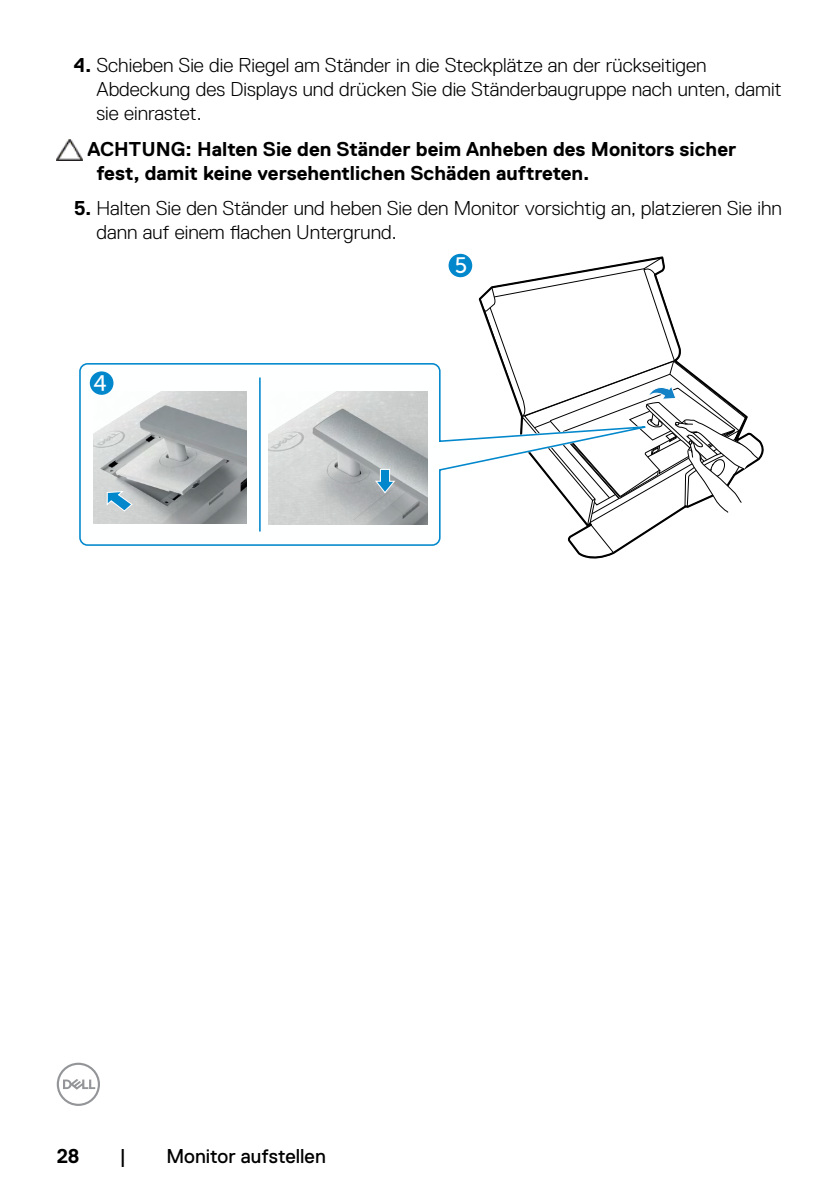
<style>
.page{position:relative;width:840px;height:1191px;background:#fff}
.page>*{position:absolute;margin:0;border:0;box-sizing:border-box;transform-origin:0 0}
.t1{font:300 20px/24px "Dell Replica";color:#000}
.t2{font:700 20px/24px "Dell Replica";color:#000}
.t3{font:20px "Dell Replica";color:#000}
.s1{font-weight:700}
</style>
<div class="page">
<svg style="left:57px;top:1062px;width:43px;height:44px"></svg>
<img style="left:57px;top:139px;width:25px;height:22px">
<svg style="left:478px;top:256px;width:286px;height:303px"></svg>
<svg style="left:79px;top:362px;width:588px;height:184px"></svg>
<img style="left:93px;top:392px;width:153px;height:131px">
<img style="left:268px;top:391px;width:159px;height:133px">
<svg style="left:106px;top:490px;width:27px;height:22px"></svg>
<svg style="left:374px;top:468px;width:22px;height:26px"></svg>
<div style="left:448px;top:254px;width:24px;height:23px;background:#0087cc;border-radius:50%"></div>
<svg style="left:94px;top:375px;width:12px;height:16px"></svg>
<p class="t1" style="left:96px;top:53px;width:686px;text-indent:-23px"><span class="s1">4.</span> Schieben Sie die Riegel am Ständer in die Steckplätze an der rückseitigen<br>Abdeckung des Displays und drücken Sie die Ständerbaugruppe nach unten, damit sie einrastet.</p>
<p class="t2" style="left:96px;top:137px;width:641px;text-indent:-9px">ACHTUNG: Halten Sie den Ständer beim Anheben des Monitors sicher fest, damit keine versehentlichen Schäden auftreten.</p>
<p class="t1" style="left:96px;top:196px;width:686px;text-indent:-23px"><span class="s1">5.</span> Halten Sie den Ständer und heben Sie den Monitor vorsichtig an, platzieren Sie ihn dann auf einem flachen Untergrund.</p>
<p class="t2" style="left:57px;top:1143px;width:24px">28</p>
<p class="t3" style="left:119px;top:1144px;width:8px">|</p>
<p class="t3" style="left:166px;top:1144px;width:161px">Monitor aufstellen</p>
</div>
